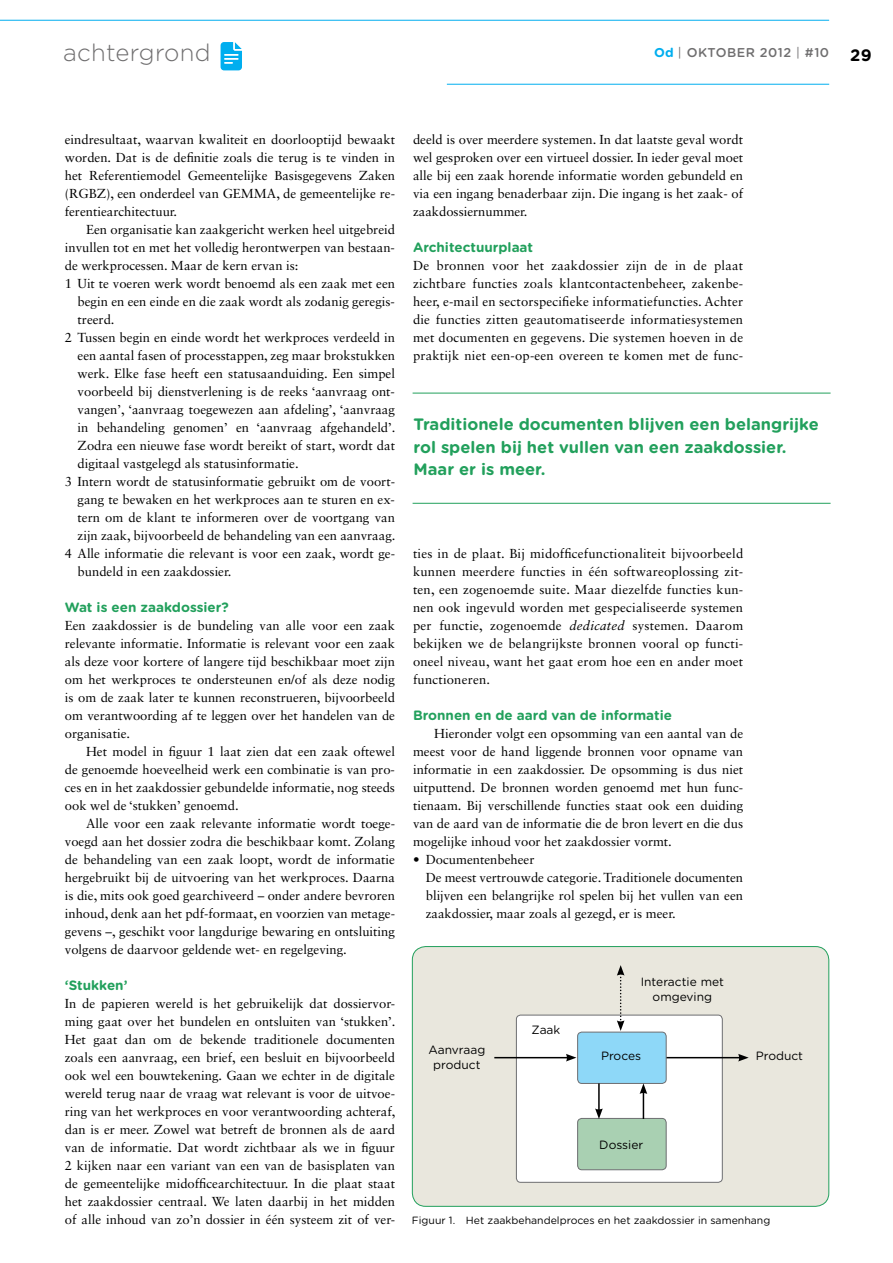
<style>
.page{position:relative;width:893px;height:1263px;background:#fff}
.page>*{position:absolute;margin:0;border:0;box-sizing:border-box;transform-origin:0 0}
.t1{font:300 24px "Gotham Rounded";letter-spacing:.01em;color:#6f6e6f}
.t2{font:700 16.5px/22.5px "Gotham Rounded";color:#22a05c}
.t3{font:700 16.5px "Gotham Rounded";color:#000}
.t4{font:700 13.5px "Gotham Rounded";color:#22a05c}
.t5{font:13.05px/18px "Sabon LT Std";color:#000;text-align:justify}
.t6{font:500 12.75px "Gotham Rounded";letter-spacing:.04em;color:#6f6e6f}
.t7{font:12px/15px "Gotham Rounded";color:#000;text-align:center}
.t8{font:10.5px "Gotham Rounded";color:#000}
.s1{font-weight:700;color:#00aeef}
.s2{font-weight:400}
.s3{font-style:italic}
</style>
<div class="page">
<div style="left:412px;top:946px;width:417px;height:260px;background:#e9e7dd;border-radius:13px"></div>
<div style="left:412px;top:946px;width:417px;height:261px;border:1px solid #22a05c;border-radius:13px"></div>
<div style="left:516px;top:1015px;width:206px;height:167px;background:#fff;border-radius:4px"></div>
<div style="left:516px;top:1015px;width:207px;height:168px;border:1px solid #6d6e71;border-radius:4px"></div>
<hr style="left:447px;top:84px;width:382px;height:1px;background:#00aeef">
<hr style="left:0;top:20px;width:829px;height:1px;background:#00aeef">
<hr style="left:413px;top:393px;width:418px;height:1px;background:#22a05c">
<hr style="left:413px;top:503px;width:418px;height:1px;background:#22a05c">
<svg style="left:221px;top:42px;width:21px;height:29px"></svg>
<div style="left:578px;top:1032px;width:88px;height:51px;background:#8ed8f8;border-radius:4px"></div>
<div style="left:577px;top:1032px;width:89px;height:52px;border:1px solid #6d6e71;border-radius:4px"></div>
<div style="left:578px;top:1118px;width:88px;height:52px;background:#a9d0b2;border-radius:4px"></div>
<div style="left:577px;top:1118px;width:89px;height:52px;border:1px solid #6d6e71;border-radius:4px"></div>
<svg style="left:617px;top:965px;width:7px;height:66px"></svg>
<hr style="left:494px;top:1057px;width:74px;height:1px;background:#000">
<svg style="left:566px;top:1054px;width:10px;height:7px"></svg>
<hr style="left:666px;top:1057px;width:74px;height:1px;background:#000">
<svg style="left:738px;top:1054px;width:11px;height:7px"></svg>
<hr style="left:598px;top:1083px;width:2px;height:28px;background:#000">
<svg style="left:595px;top:1108px;width:8px;height:11px"></svg>
<svg style="left:640px;top:1083px;width:7px;height:36px"></svg>
<h1 class="t1" style="left:63px;top:37px;width:149px">achtergrond</h1>
<p class="t6" style="left:654px;top:43px;width:176px"><span class="s1">Od</span> <span class="s2">|</span> OKTOBER 2012 <span class="s2">|</span> #10</p>
<p class="t3" style="left:850px;top:43px;width:23px">29</p>
<p class="t5" style="left:65px;top:130px;width:332px">eindresultaat, waarvan kwaliteit en doorlooptijd bewaakt worden. Dat is de definitie zoals die terug is te vinden in het Referentiemodel Gemeentelijke Basisgegevens Zaken (RGBZ), een onderdeel van GEMMA, de gemeentelijke re&shy;ferentiearchitectuur.</p>
<p class="t5" style="left:86px;top:220px;width:310px">Een organisatie kan zaakgericht werken heel uitgebreid</p>
<p class="t5" style="left:65px;top:238px;width:332px">invullen tot en met het volledig herontwerpen van bestaan-</p>
<p class="t5" style="left:65px;top:256px;width:235px">de werkprocessen. Maar de kern ervan is:</p>
<p class="t5" style="left:65px;top:274px;width:332px">1 Uit te voeren werk wordt benoemd als een zaak met een</p>
<p class="t5" style="left:78px;top:292px;width:319px">begin en een einde en die zaak wordt als zodanig geregis-</p>
<p class="t5" style="left:78px;top:310px;width:38px">treerd.</p>
<p class="t5" style="left:65px;top:328px;width:332px">2 Tussen begin en einde wordt het werkproces verdeeld in</p>
<p class="t5" style="left:78px;top:346px;width:319px">een aantal fasen of processtappen, zeg maar brokstukken</p>
<p class="t5" style="left:78px;top:364px;width:319px">werk. Elke fase heeft een statusaanduiding. Een simpel</p>
<p class="t5" style="left:78px;top:382px;width:319px">voorbeeld bij dienstverlening is de reeks ‘aanvraag ont-</p>
<p class="t5" style="left:78px;top:400px;width:319px">vangen’, ‘aanvraag toegewezen aan afdeling’, ‘aanvraag</p>
<p class="t5" style="left:78px;top:418px;width:319px">in behandeling genomen’ en ‘aanvraag afgehandeld’.</p>
<p class="t5" style="left:78px;top:436px;width:319px">Zodra een nieuwe fase wordt bereikt of start, wordt dat</p>
<p class="t5" style="left:78px;top:454px;width:223px">digitaal vastgelegd als statusinformatie.</p>
<p class="t5" style="left:65px;top:472px;width:332px">3 Intern wordt de statusinformatie gebruikt om de voort-</p>
<p class="t5" style="left:78px;top:490px;width:319px">gang te bewaken en het werkproces aan te sturen en ex-</p>
<p class="t5" style="left:78px;top:508px;width:319px">tern om de klant te informeren over de voortgang van</p>
<p class="t5" style="left:78px;top:526px;width:319px">zijn zaak, bijvoorbeeld de behandeling van een aanvraag.</p>
<p class="t5" style="left:65px;top:544px;width:332px">4 Alle informatie die relevant is voor een zaak, wordt ge-</p>
<p class="t5" style="left:78px;top:562px;width:155px">bundeld in een zaakdossier.</p>
<p class="t4" style="left:65px;top:597px;width:165px">Wat is een zaakdossier?</p>
<p class="t5" style="left:65px;top:616px;width:332px">Een zaakdossier is de bundeling van alle voor een zaak relevante informatie. Informatie is relevant voor een zaak als deze voor kortere of langere tijd beschikbaar moet zijn om het werkproces te ondersteunen en/of als deze nodig is om de zaak later te kunnen reconstrueren, bijvoorbeeld om verantwoording af te leggen over het handelen van de organisatie.</p>
<p class="t5" style="left:65px;top:742px;width:332px;text-indent:21px">Het model in figuur 1 laat zien dat een zaak oftewel de genoemde hoeveelheid werk een combinatie is van pro&shy;ces en in het zaakdossier gebundelde informatie, nog steeds ook wel de ‘stukken’ genoemd.</p>
<p class="t5" style="left:65px;top:814px;width:332px;text-indent:21px">Alle voor een zaak relevante informatie wordt toege&shy;voegd aan het dossier zodra die beschikbaar komt. Zolang de behandeling van een zaak loopt, wordt de informatie hergebruikt bij de uitvoering van het werkproces. Daarna is die, mits ook goed gearchiveerd – onder andere bevroren inhoud, denk aan het pdf-formaat, en voorzien van metage&shy;gevens –, geschikt voor langdurige bewaring en ontsluiting volgens de daarvoor geldende wet- en regelgeving.</p>
<p class="t4" style="left:65px;top:975px;width:64px">‘Stukken’</p>
<p class="t5" style="left:65px;top:994px;width:332px">In de papieren wereld is het gebruikelijk dat dossiervor&shy;ming gaat over het bundelen en ontsluiten van ‘stukken’.<br>Het gaat dan om de bekende traditionele documenten zoals een aanvraag, een brief, een besluit en bijvoorbeeld ook wel een bouwtekening. Gaan we echter in de digitale wereld terug naar de vraag wat relevant is voor de uitvoe&shy;ring van het werkproces en voor verantwoording achteraf, dan is er meer. Zowel wat betreft de bronnen als de aard van de informatie. Dat wordt zichtbaar als we in figuur 2 kijken naar een variant van een van de basisplaten van de gemeentelijke midofficearchitectuur. In die plaat staat het zaakdossier centraal. We laten daarbij in het midden of alle inhoud van zo’n dossier in één systeem zit of ver-</p>
<p class="t5" style="left:413px;top:130px;width:332px">deeld is over meerdere systemen. In dat laatste geval wordt wel gesproken over een virtueel dossier. In ieder geval moet alle bij een zaak horende informatie worden gebundeld en via een ingang benaderbaar zijn. Die ingang is het zaak- of zaakdossiernummer.</p>
<p class="t4" style="left:413px;top:237px;width:122px">Architectuurplaat</p>
<p class="t5" style="left:413px;top:256px;width:332px">De bronnen voor het zaakdossier zijn de in de plaat zichtbare functies zoals klantcontactenbeheer, zakenbe&shy;heer, e-mail en sectorspecifieke informatiefuncties. Achter die functies zitten geautomatiseerde informatiesystemen met documenten en gegevens. Die systemen hoeven in de praktijk niet een-op-een overeen te komen met de func-</p>
<p class="t2" style="left:413px;top:412px;width:407px">Traditionele documenten blijven een belangrijke rol spelen bij het vullen van een zaakdossier.<br>Maar er is meer.</p>
<p class="t5" style="left:413px;top:544px;width:332px">ties in de plaat. Bij midofficefunctionaliteit bijvoorbeeld kunnen meerdere functies in één softwareoplossing zit&shy;ten, een zogenoemde suite. Maar diezelfde functies kun&shy;nen ook ingevuld worden met gespecialiseerde systemen per functie, zogenoemde <span class="s3">dedicated</span> systemen. Daarom bekijken we de belangrijkste bronnen vooral op functi&shy;oneel niveau, want het gaat erom hoe een en ander moet functioneren.</p>
<p class="t4" style="left:413px;top:705px;width:261px">Bronnen en de aard van de informatie</p>
<p class="t5" style="left:413px;top:724px;width:332px;text-indent:21px">Hieronder volgt een opsomming van een aantal van de meest voor de hand liggende bronnen voor opname van informatie in een zaakdossier. De opsomming is dus niet uitputtend. De bronnen worden genoemd met hun func&shy;tienaam. Bij verschillende functies staat ook een duiding van de aard van de informatie die de bron levert en die dus mogelijke inhoud voor het zaakdossier vormt.</p>
<p class="t5" style="left:426px;top:850px;width:319px;text-align:left;text-indent:-13px">• Documentenbeheer<br>De meest vertrouwde categorie. Traditionele documenten blijven een belangrijke rol spelen bij het vullen van een zaakdossier, maar zoals al gezegd, er is meer.</p>
<p class="t7" style="left:531px;top:1021px;width:31px">Zaak</p>
<p class="t7" style="left:641px;top:974px;width:85px">Interactie met omgeving</p>
<p class="t7" style="left:428px;top:1042px;width:58px">Aanvraag product</p>
<p class="t7" style="left:756px;top:1048px;width:49px">Product</p>
<p class="t7" style="left:601px;top:1048px;width:42px">Proces</p>
<p class="t7" style="left:599px;top:1136px;width:46px">Dossier</p>
<p class="t8" style="left:412px;top:1213px;width:360px">Figuur 1. Het zaakbehandelproces en het zaakdossier in samenhang</p>
</div>
